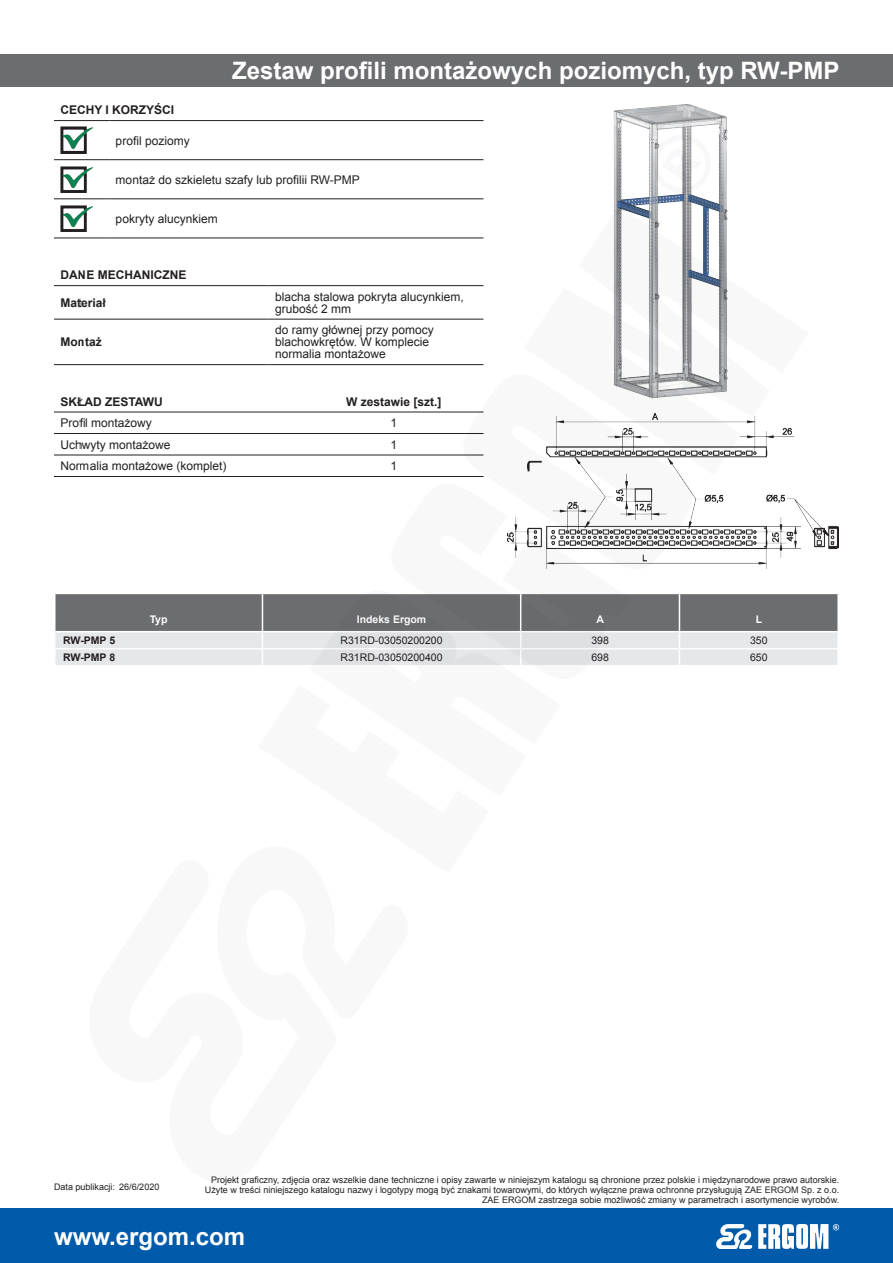
<style>
.page{position:relative;width:893px;height:1263px;background:#fff}
.page>*{position:absolute;margin:0;border:0;box-sizing:border-box;transform-origin:0 0}
.produkt-nazwa{font:700 24px "Arial";color:#fff}
.opis-body{font:12px/12px "Arial";color:#231f20}
.opis-body-bold{font:700 12px "Arial";color:#231f20}
.opis-body-srodek-bol{font:700 12px "Arial";color:#231f20}
.opis-body-srodek{font:12px "Arial";color:#231f20}
.tabela-body{font:10.5px "Arial";color:#231f20}
.tabela-naglowek{font:700 10.5px "Arial";color:#fff}
.tabela-body-bold{font:700 10.5px "Arial";color:#231f20}
.t1{font:9px/9.8px "Arial";color:#231f20;text-align:right}
</style>
<div class="page">
<div style="left:0;top:1209px;width:893px;height:54px;background:#015aaa"></div>
<svg style="left:716px;top:1224px;width:123px;height:25px"></svg>
<div style="left:0;top:54px;width:893px;height:32px;background:#6c6d70"></div>
<img style="left:613px;top:104px;width:115px;height:102px">
<img style="left:694px;top:494px;width:145px;height:74px">
<hr style="left:54px;top:120px;width:55px;height:1px;background:#231f20">
<hr style="left:109px;top:120px;width:374px;height:1px;background:#231f20">
<hr style="left:54px;top:159px;width:55px;height:1px;background:#231f20">
<hr style="left:109px;top:159px;width:374px;height:1px;background:#231f20">
<hr style="left:54px;top:199px;width:55px;height:1px;background:#231f20">
<hr style="left:109px;top:199px;width:374px;height:1px;background:#231f20">
<hr style="left:54px;top:238px;width:55px;height:1px;background:#231f20">
<hr style="left:109px;top:238px;width:374px;height:1px;background:#231f20">
<img style="left:60px;top:127px;width:33px;height:26px">
<img style="left:60px;top:166px;width:33px;height:26px">
<img style="left:60px;top:205px;width:33px;height:27px">
<hr style="left:54px;top:285px;width:215px;height:1px;background:#231f20">
<hr style="left:269px;top:285px;width:214px;height:1px;background:#231f20">
<hr style="left:54px;top:319px;width:215px;height:1px;background:#231f20">
<hr style="left:269px;top:319px;width:214px;height:1px;background:#231f20">
<hr style="left:54px;top:364px;width:215px;height:1px;background:#231f20">
<hr style="left:269px;top:364px;width:214px;height:1px;background:#231f20">
<hr style="left:54px;top:412px;width:250px;height:1px;background:#231f20">
<hr style="left:304px;top:412px;width:179px;height:1px;background:#231f20">
<hr style="left:54px;top:433px;width:250px;height:1px;background:#231f20">
<hr style="left:304px;top:433px;width:179px;height:1px;background:#231f20">
<hr style="left:54px;top:455px;width:250px;height:1px;background:#231f20">
<hr style="left:304px;top:455px;width:179px;height:1px;background:#231f20">
<hr style="left:54px;top:476px;width:250px;height:1px;background:#231f20">
<hr style="left:304px;top:476px;width:179px;height:1px;background:#231f20">
<svg style="left:55px;top:593px;width:783px;height:72px;background:#a9aaac"></svg>
<svg style="left:613px;top:206px;width:181px;height:252px"></svg>
<svg style="left:310px;top:593px;width:79px;height:72px;background:#a5a6a9"></svg>
<svg style="left:389px;top:593px;width:242px;height:72px;background:#a5a6a8"></svg>
<svg style="left:463px;top:372px;width:231px;height:197px"></svg>
<p class="produkt-nazwa" style="left:232px;top:54px;width:609px">Zestaw profili montażowych poziomych, typ RW-PMP</p>
<p class="opis-body-bold" style="left:60px;top:102px;width:115px">CECHY I KORZYŚCI</p>
<p class="opis-body" style="left:116px;top:134px;width:76px">profil poziomy</p>
<p class="opis-body" style="left:116px;top:174px;width:246px">montaż do szkieletu szafy lub profilii RW-PMP</p>
<p class="opis-body" style="left:116px;top:213px;width:104px">pokryty alucynkiem</p>
<p class="opis-body-bold" style="left:60px;top:267px;width:127px">DANE MECHANICZNE</p>
<p class="opis-body-bold" style="left:60px;top:295px;width:47px">Materiał</p>
<p class="opis-body" style="left:275px;top:291px;width:190px">blacha stalowa pokryta alucynkiem, grubość 2 mm</p>
<p class="opis-body-bold" style="left:60px;top:334px;width:43px">Montaż</p>
<p class="opis-body" style="left:275px;top:324px;width:160px">do ramy głównej przy pomocy blachowkrętów. W komplecie normalia montażowe</p>
<p class="opis-body-bold" style="left:60px;top:393px;width:104px">SKŁAD ZESTAWU</p>
<p class="opis-body-srodek-bol" style="left:346px;top:393px;width:97px">W zestawie [szt.]</p>
<p class="opis-body" style="left:60px;top:417px;width:93px">Profil montażowy</p>
<p class="opis-body-srodek" style="left:390px;top:415px;width:8px">1</p>
<p class="opis-body" style="left:60px;top:438px;width:112px">Uchwyty montażowe</p>
<p class="opis-body-srodek" style="left:390px;top:436px;width:8px">1</p>
<p class="opis-body" style="left:60px;top:460px;width:168px">Normalia montażowe (komplet)</p>
<p class="opis-body-srodek" style="left:390px;top:458px;width:8px">1</p>
<p class="tabela-naglowek" style="left:150px;top:612px;width:19px">Typ</p>
<p class="tabela-naglowek" style="left:357px;top:612px;width:71px">Indeks Ergom</p>
<p class="tabela-naglowek" style="left:596px;top:612px;width:9px">A</p>
<p class="tabela-naglowek" style="left:756px;top:612px;width:8px">L</p>
<p class="tabela-body-bold" style="left:63px;top:633px;width:53px">RW-PMP 5</p>
<p class="tabela-body" style="left:340px;top:633px;width:104px">R31RD-03050200200</p>
<p class="tabela-body" style="left:591px;top:633px;width:19px">398</p>
<p class="tabela-body" style="left:750px;top:633px;width:19px">350</p>
<p class="tabela-body-bold" style="left:63px;top:650px;width:53px">RW-PMP 8</p>
<p class="tabela-body" style="left:340px;top:650px;width:104px">R31RD-03050200400</p>
<p class="tabela-body" style="left:591px;top:650px;width:19px">698</p>
<p class="tabela-body" style="left:750px;top:650px;width:19px">650</p>
<p class="t1" style="left:54px;top:1182px;width:107px">Data publikacji: 26/6/2020</p>
<p class="t1" style="left:205px;top:1175px;width:636px">Projekt graficzny, zdjęcia oraz wszelkie dane techniczne i opisy zawarte w niniejszym katalogu są chronione przez polskie i międzynarodowe prawo autorskie.<br>Użyte w treści niniejszego katalogu nazwy i logotypy mogą być znakami towarowymi, do których wyłączne prawa ochronne przysługują ZAE ERGOM Sp. z o.o.<br>ZAE ERGOM zastrzega sobie możliwość zmiany w parametrach i asortymencie wyrobów.</p>
<h1 class="produkt-nazwa" style="left:54px;top:1220px;width:193px">www.ergom.com</h1>
</div>
